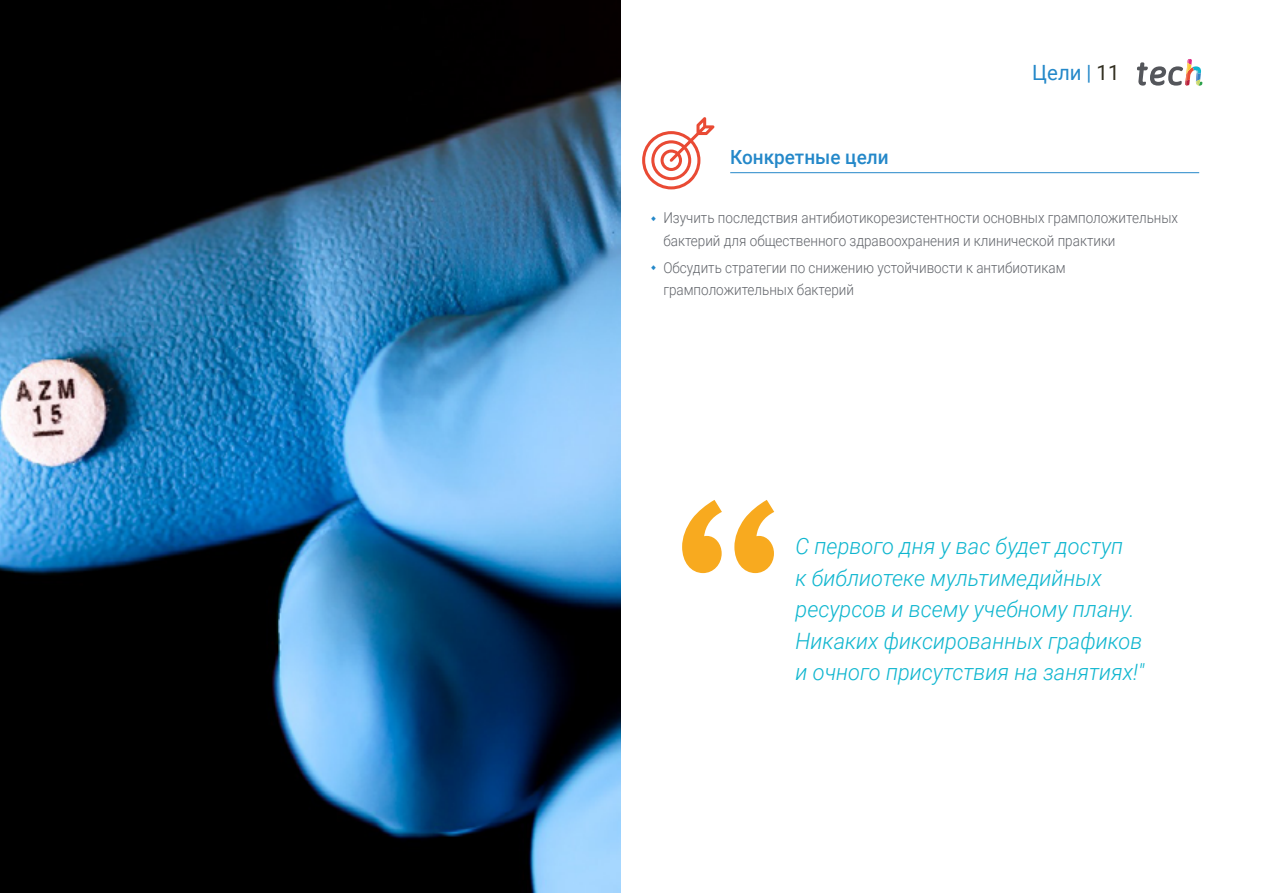
<style>
.page{position:relative;width:1263px;height:893px;background:#fff}
.page>*{position:absolute;margin:0;border:0;box-sizing:border-box;transform-origin:0 0}
.t1{font:italic 300 22.5px/31.5px "Roboto";color:#0fb6cf}
.t2{font:21px "Roboto";color:#2488c9}
.t3{font:500 19.5px "Roboto";color:#2488c9}
.t4{font:300 15px/22.5px "Roboto";color:#61646a;scale:.9 1}
.s1{color:#312e20}
</style>
<div class="page">
<hr style="left:730px;top:172px;width:469px;height:1px;background:#2488c9">
<svg style="left:642px;top:117px;width:72px;height:72px"></svg>
<img style="left:0;top:0;width:621px;height:893px">
<svg style="left:682px;top:500px;width:92px;height:73px"></svg>
<svg style="left:1137px;top:59px;width:65px;height:27px"></svg>
<h3 class="t3" style="left:730px;top:144px;width:160px">Конкретные цели</h3>
<h2 class="t2" style="left:1032px;top:57px;width:89px">Цели | <span class="s1">11</span></h2>
<p class="t4" style="left:663px;top:206px;width:573px">Изучить последствия антибиотикорезистентности основных грамположительных бактерий для общественного здравоохранения и клинической практики</p>
<p class="t4" style="left:663px;top:255px;width:448px">Обсудить стратегии по снижению устойчивости к антибиотикам грамположительных бактерий</p>
<h1 class="t1" style="left:795px;top:530px;width:350px">С первого дня у вас будет доступ<br>к библиотеке мультимедийных ресурсов и всему учебному плану.<br>Никаких фиксированных графиков и очного присутствия на занятиях!"</h1>
</div>
